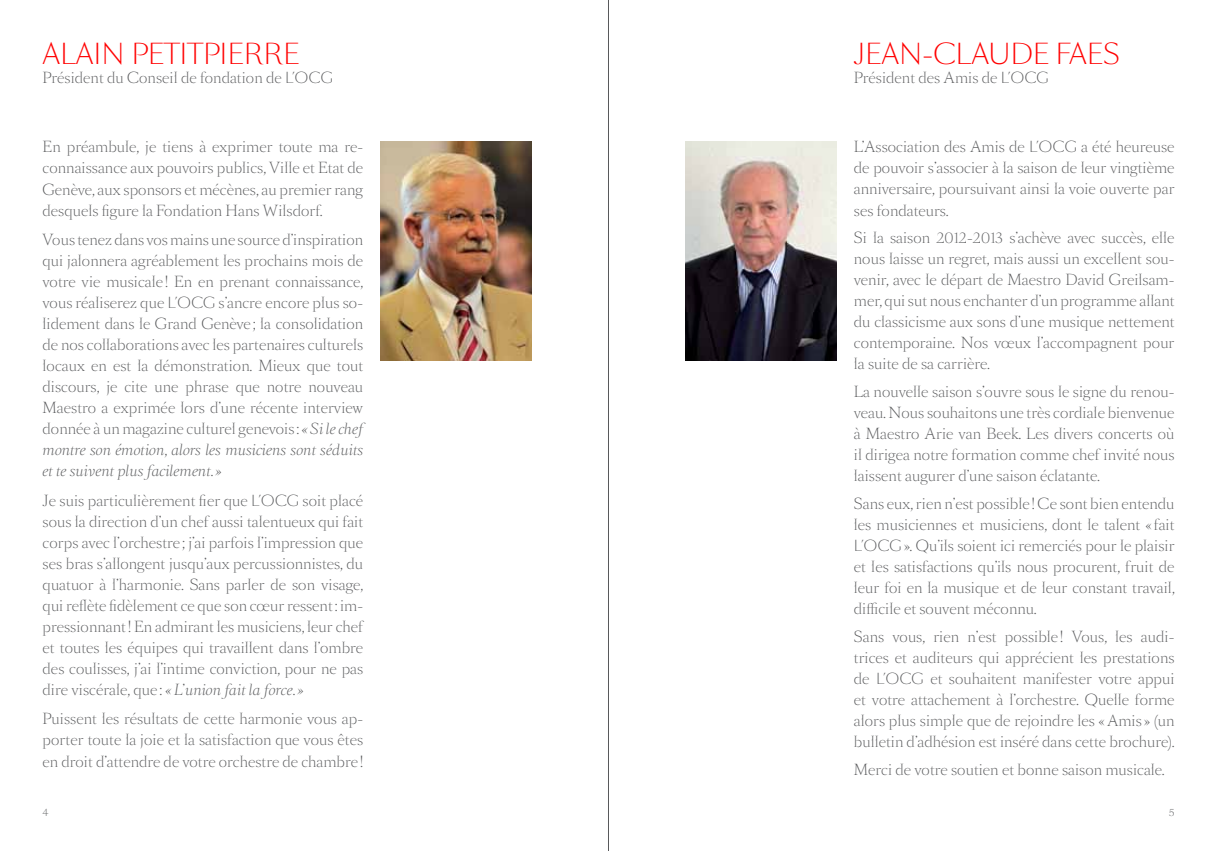
<style>
.page{position:relative;width:1217px;height:851px;background:#fff}
.page>*{position:absolute;margin:0;border:0;box-sizing:border-box;transform-origin:0 0}
.t1{font:300 27px "Sang Bleu BP Sans";color:#f00}
.t2{font:300 14.25px/21px "Sang Bleu BP";letter-spacing:.01em;color:#58595b;text-align:justify}
.t3{font:300 14.25px "Sang Bleu BP Sans";color:#58595b}
.t4{font:300 9.75px "Sang Bleu BP Sans";color:#58595b}
.s1{font-family:"Sang Bleu BP Sans"}
.s2{font-style:italic}
.s3{font-family:"Sang Bleu BP"}
</style>
<div class="page">
<hr style="left:608px;top:0;width:1px;height:850px;background:#58595b">
<img style="left:685px;top:141px;width:151px;height:219px">
<img style="left:380px;top:141px;width:151px;height:219px">
<h1 class="t1" style="left:43px;top:35px;width:177px">ALAI N PETITPIERRE</h1>
<p class="t2" style="left:43px;top:67px;width:279px">Président du Conseil de fondation de <span class="s1">L’OCG</span></p>
<p class="t2" style="left:43px;top:136px;width:322px">En préambule, je tiens à exprimer toute ma re&shy;connaissance aux pouvoirs publics, Ville et Etat de Genève, aux sponsors et mécènes, au premier rang desquels figure la Fondation Hans Wilsdorf.</p>
<p class="t2" style="left:43px;top:229px;width:322px">Vous tenez dans vos mains une source d’inspiration qui jalonnera agréablement les prochains mois de votre vie musicale ! En en prenant connaissance, vous réaliserez que <span class="s1">L’OCG</span> s’ancre encore plus so&shy;lidement dans le Grand Genève ; la consolidation de nos collaborations avec les partenaires culturels locaux en est la démonstration. Mieux que tout discours, je cite une phrase que notre nouveau Maestro a exprimée lors d’une récente interview donnée à un magazine culturel genevois : <span class="s2">«Si le chef montre son émotion, alors les musiciens sont séduits et te suivent plus facilement.»</span></p>
<p class="t2" style="left:43px;top:489px;width:322px">Je suis particulièrement fier que <span class="s1">L’OCG</span> soit placé sous la direction d’un chef aussi talentueux qui fait corps avec l’orchestre ; j’ai parfois l’impression que ses bras s’allongent jusqu’aux percussionnistes, du quatuor à l’harmonie. Sans parler de son visage, qui reflète fidèlement ce que son cœur ressent: im&shy;pressionnant! En admirant les musiciens, leur chef et toutes les équipes qui travaillent dans l’ombre des coulisses, j’ai l’intime conviction, pour ne pas dire viscérale, que : <span class="s2">«L’union fait la force.»</span></p>
<p class="t2" style="left:43px;top:708px;width:322px">Puissent les résultats de cette harmonie vous ap&shy;porter toute la joie et la satisfaction que vous êtes en droit d’attendre de votre orchestre de chambre!</p>
<h1 class="t1" style="left:853px;top:35px;width:233px">JEAN-CLAUDE FAES</h1>
<p class="t2" style="left:853px;top:67px;width:183px">Président des Amis de <span class="s1">L’OCG</span></p>
<p class="t2" style="left:853px;top:136px;width:322px">L’Association des Amis de <span class="s1">L’OCG</span> a été heureuse de pouvoir s’associer à la saison de leur vingtième anniversaire, poursuivant ainsi la voie ouverte par ses fondateurs.</p>
<p class="t2" style="left:853px;top:227px;width:322px">Si la saison 2012-2013 s’achève avec succès, elle nous laisse un regret, mais aussi un excellent sou&shy;venir, avec le départ de Maestro David Greilsam&shy;mer, qui sut nous enchanter d’un programme allant du classicisme aux sons d’une musique nettement contemporaine. Nos vœux l’accompagnent pour la suite de sa carrière.</p>
<p class="t2" style="left:853px;top:381px;width:322px">La nouvelle saison s’ouvre sous le signe du renou&shy;veau. Nous souhaitons une très cordiale bienvenue à Maestro Arie van Beek. Les divers concerts où il dirigea notre formation comme chef invité nous laissent augurer d’une saison éclatante.</p>
<p class="t2" style="left:853px;top:493px;width:322px">Sans eux, rien n’est possible ! Ce sont bien entendu les musiciennes et musiciens, dont le talent « fait <span class="s1">L’OCG</span> ». Qu’ils soient ici remerciés pour le plaisir et les satisfactions qu’ils nous procurent, fruit de leur foi en la musique et de leur constant travail, difficile et souvent méconnu.</p>
<p class="t2" style="left:853px;top:626px;width:322px">Sans vous, rien n’est possible ! Vous, les audi&shy;trices et auditeurs qui apprécient les prestations</p>
<p class="t3" style="left:853px;top:668px;width:59px"><span class="s3">de</span> L’OCG</p>
<p class="t2" style="left:853px;top:668px;width:322px;text-indent:76px">et souhaitent manifester votre appui et votre attachement à l’orchestre. Quelle forme alors plus simple que de rejoindre les «Amis » (un bulletin d’adhésion est inséré dans cette brochure).</p>
<p class="t2" style="left:853px;top:758px;width:312px">Merci de votre soutien et bonne saison musicale.</p>
<p class="t4" style="left:43px;top:805px;width:8px">4</p>
<p class="t4" style="left:1168px;top:805px;width:7px">5</p>
</div>
